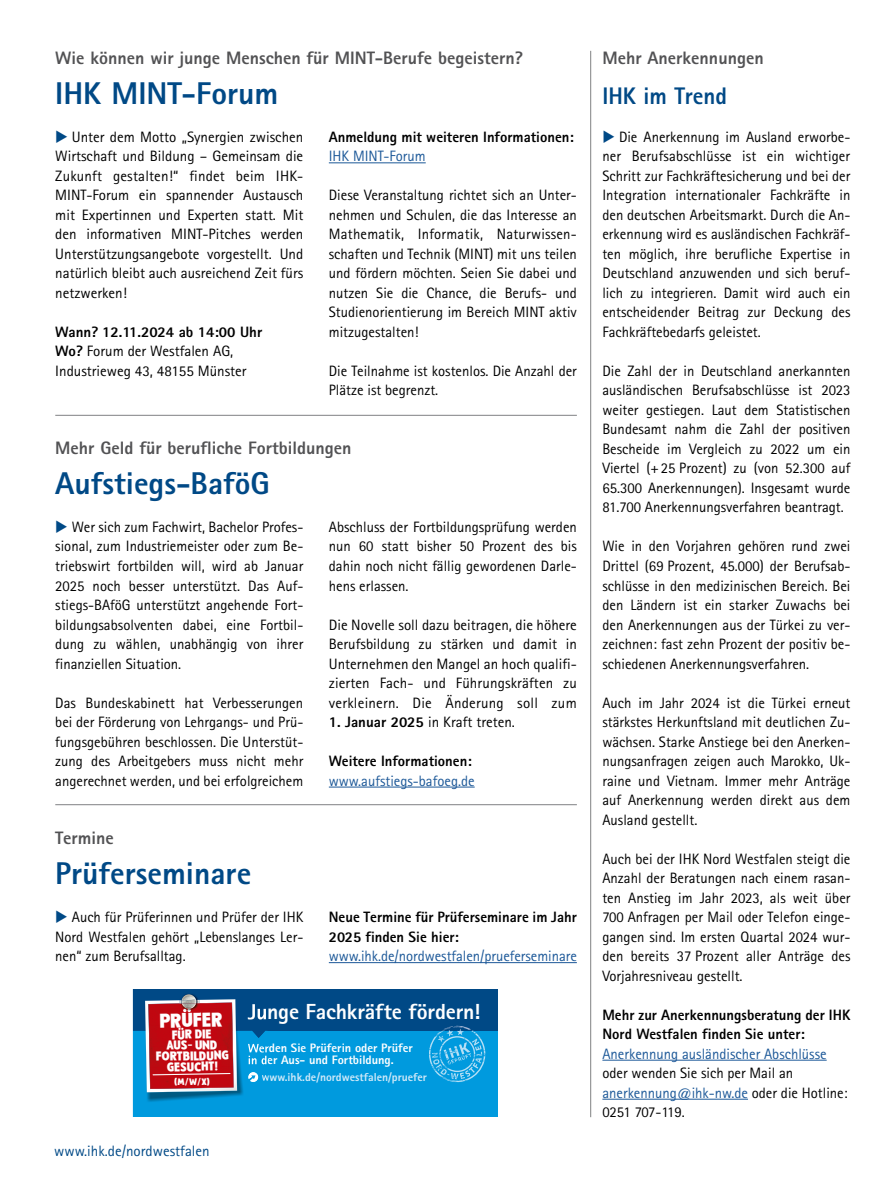
<style>
.page{position:relative;width:893px;height:1191px;background:#fff}
.page>*{position:absolute;margin:0;border:0;box-sizing:border-box;transform-origin:0 0}
.Headline_blau{font:800 31.5px "Rotis Sans Serif";color:#004986}
.Headline_blau-2{font:800 24px "Rotis Sans Serif";color:#004986;scale:.96 1}
.t1{font:800 21.9px "Rotis Sans Serif Pro";letter-spacing:-.01em;color:#fff}
.t2{font:900 18.6px "Taberna Sans";color:#fff}
.Overline{font:800 18px "Rotis Sans Serif";color:#525254}
.Copy{font:15px/19.5px "Rotis Sans Serif";color:#000;text-align:justify}
.Copy-2{font:800 15px/19.5px "Rotis Sans Serif";color:#000}
.Copy-3{font:15px/19.5px "Rotis Sans Serif";color:#1c5898}
.t3{font:15px "Rotis Sans Serif";color:#004986}
.t4{font:800 12.3px/11.9px "Rotis Sans Serif Pro";color:#fff}
.t5{font:900 12px/10.8px "Taberna Sans";color:#fff;text-align:center}
.t6{font:800 11.55px "Rotis Sans Serif Pro";color:#cfe9f9}
.t7{font:900 9.9px "Taberna Sans";color:#fff}
.s1{color:#004986}
.s2{font-weight:800}
.s3{color:#000}
</style>
<div class="page">
<hr style="left:55px;top:415px;width:522px;height:1px;background:#808183">
<hr style="left:55px;top:804px;width:522px;height:1px;background:#808183">
<hr style="left:590px;top:51px;width:1px;height:1066px;background:#808183">
<hr style="left:329px;top:162px;width:97px;height:1px;background:#1c5898">
<hr style="left:329px;top:786px;width:146px;height:1px;background:#1c5898">
<hr style="left:329px;top:962px;width:248px;height:1px;background:#1c5898">
<hr style="left:602px;top:1059px;width:225px;height:1px;background:#1c5898">
<hr style="left:602px;top:1098px;width:146px;height:1px;background:#1c5898">
<div style="left:133px;top:1017px;width:365px;height:100px;background:#009ade"></div>
<div style="left:133px;top:989px;width:365px;height:41px;background:#004986"></div>
<svg style="left:429px;top:1025px;width:56px;height:57px"></svg>
<img style="left:133px;top:1030px;width:134px;height:72px">
<img style="left:249px;top:1030px;width:18px;height:8px">
<img style="left:248px;top:1004px;width:18px;height:16px">
<img style="left:248px;top:1043px;width:19px;height:9px">
<img style="left:249px;top:1055px;width:18px;height:12px">
<svg style="left:248px;top:1071px;width:19px;height:12px"></svg>
<img style="left:182px;top:994px;width:14px;height:5px">
<svg style="left:145px;top:999px;width:92px;height:93px;background:#be2f38"></svg>
<p class="Overline" style="left:55px;top:46px;width:469px">Wie können wir junge Menschen für MINT-Berufe begeistern?</p>
<p class="Headline_blau" style="left:55px;top:73px;width:225px">IHK MINT-Forum</p>
<p class="Copy" style="left:55px;top:127px;width:250px"><span class="s1">◆</span> Unter dem Motto „Synergien zwischen Wirtschaft und Bildung – Gemeinsam die Zukunft gestalten!“ findet beim IHK-MINT-Forum ein spannender Austausch mit Expertinnen und Experten statt. Mit den informativen MINT-Pitches werden Unterstützungsangebote vorgestellt. Und natürlich bleibt auch ausreichend Zeit fürs netzwerken!</p>
<p class="Copy-2" style="left:55px;top:322px;width:209px">Wann? 12.11.2024 ab 14:00 Uhr</p>
<p class="Copy" style="left:55px;top:341px;width:193px"><span class="s2">Wo?</span> Forum der Westfalen AG,<br>Industrieweg 43, 48155 Münster</p>
<p class="Copy-2" style="left:329px;top:127px;width:246px">Anmeldung mit weiteren Informationen:</p>
<p class="Copy-3" style="left:329px;top:146px;width:98px">IHK MINT-Forum</p>
<p class="Copy" style="left:329px;top:185px;width:250px">Diese Veranstaltung richtet sich an Unter&shy;nehmen und Schulen, die das Interesse an Mathematik, Informatik, Naturwissen&shy;schaften und Technik (MINT) mit uns teilen und fördern möchten. Seien Sie dabei und nutzen Sie die Chance, die Berufs- und Studienorientierung im Bereich MINT aktiv mitzugestalten!</p>
<p class="Copy" style="left:329px;top:361px;width:250px">Die Teilnahme ist kostenlos. Die Anzahl der<br>Plätze ist begrenzt.</p>
<p class="Overline" style="left:55px;top:436px;width:298px">Mehr Geld für berufliche Fortbildungen</p>
<p class="Headline_blau" style="left:55px;top:463px;width:216px">Aufstiegs-BaföG</p>
<p class="Copy" style="left:55px;top:517px;width:250px"><span class="s1">◆</span> Wer sich zum Fachwirt, Bachelor Profes&shy;sional, zum Industriemeister oder zum Be&shy;triebswirt fortbilden will, wird ab Januar 2025 noch besser unterstützt. Das Auf&shy;stiegs-BAföG unterstützt angehende Fort&shy;bildungsabsolventen dabei, eine Fortbil&shy;dung zu wählen, unabhängig von ihrer finanziellen Situation.</p>
<p class="Copy" style="left:55px;top:692px;width:250px">Das Bundeskabinett hat Verbesserungen bei der Förderung von Lehrgangs- und Prü&shy;fungsgebühren beschlossen. Die Unterstüt&shy;zung des Arbeitgebers muss nicht mehr angerechnet werden, und bei erfolgreichem</p>
<p class="Overline" style="left:55px;top:826px;width:60px">Termine</p>
<p class="Headline_blau" style="left:55px;top:853px;width:197px">Prüferseminare</p>
<p class="Copy" style="left:55px;top:907px;width:250px"><span class="s1">◆</span> Auch für Prüferinnen und Prüfer der IHK Nord Westfalen gehört „Lebenslanges Ler&shy;nen“ zum Berufsalltag.</p>
<p class="Copy" style="left:329px;top:517px;width:250px">Abschluss der Fortbildungsprüfung werden nun 60 statt bisher 50 Prozent des bis dahin noch nicht fällig gewordenen Darle&shy;hens erlassen.</p>
<p class="Copy" style="left:329px;top:614px;width:250px">Die Novelle soll dazu beitragen, die höhere Berufsbildung zu stärken und damit in Unternehmen den Mangel an hoch qualifi&shy;zierten Fach- und Führungskräften zu verkleinern. Die Änderung soll zum</p>
<p class="Copy" style="left:329px;top:712px;width:188px"><span class="s2">1. Januar 2025</span> in Kraft treten.</p>
<p class="Copy-2" style="left:329px;top:751px;width:144px">Weitere Informationen:</p>
<p class="Copy-3" style="left:329px;top:770px;width:147px">www.aufstiegs-bafoeg.de</p>
<p class="Copy-2" style="left:329px;top:907px;width:250px">Neue Termine für Prüferseminare im Jahr<br>2025 finden Sie hier:</p>
<p class="Copy-3" style="left:329px;top:946px;width:250px">www.ihk.de/nordwestfalen/prueferseminare</p>
<p class="t2" style="left:159px;top:1009px;width:65px;rotate:-1deg">PRÜFER</p>
<p class="t5" style="left:155px;top:1029px;width:74px;rotate:-1deg">FÜR DIE<br>AUS- UND<br>FORTBILDUNG<br>GESUCHT!</p>
<p class="t7" style="left:174px;top:1075px;width:38px;rotate:-1deg">(m/w/x)</p>
<p class="t1" style="left:248px;top:998px;width:234px">Junge Fachkräfte fördern!</p>
<p class="t4" style="left:248px;top:1042px;width:167px">Werden Sie Prüferin oder Prüfer in der Aus- und Fortbildung.</p>
<p class="t6" style="left:262px;top:1069px;width:167px">www.ihk.de/nordwestfalen/pruefer</p>
<p class="t3" style="left:54px;top:1141px;width:157px">www.ihk.de/nordwestfalen</p>
<p class="Overline" style="left:602px;top:46px;width:163px">Mehr Anerkennungen</p>
<p class="Headline_blau-2" style="left:602px;top:81px;width:131px">IHK im Trend</p>
<p class="Copy" style="left:602px;top:127px;width:250px"><span class="s1">◆</span> Die Anerkennung im Ausland erworbe&shy;ner Berufsabschlüsse ist ein wichtiger Schritt zur Fachkräftesicherung und bei der Integration internationaler Fachkräfte in den deutschen Arbeitsmarkt. Durch die An&shy;erkennung wird es ausländischen Fachkräf&shy;ten möglich, ihre berufliche Expertise in Deutschland anzuwenden und sich beruf&shy;lich zu integrieren. Damit wird auch ein entscheidender Beitrag zur Deckung des Fachkräftebedarfs geleistet.</p>
<p class="Copy" style="left:602px;top:361px;width:250px">Die Zahl der in Deutschland anerkannten ausländischen Berufsabschlüsse ist 2023 weiter gestiegen. Laut dem Statistischen Bundesamt nahm die Zahl der positiven Bescheide im Vergleich zu 2022 um ein Viertel (+25 Prozent) zu (von 52.300 auf 65.300 Anerkennungen). Insgesamt wurde 81.700 Anerkennungsverfahren beantragt.</p>
<p class="Copy" style="left:602px;top:536px;width:250px">Wie in den Vorjahren gehören rund zwei Drittel (69 Prozent, 45.000) der Berufsab&shy;schlüsse in den medizinischen Bereich. Bei den Ländern ist ein starker Zuwachs bei den Anerkennungen aus der Türkei zu ver&shy;zeichnen: fast zehn Prozent der positiv be&shy;schiedenen Anerkennungsverfahren.</p>
<p class="Copy" style="left:602px;top:692px;width:250px">Auch im Jahr 2024 ist die Türkei erneut stärkstes Herkunftsland mit deutlichen Zu&shy;wächsen. Starke Anstiege bei den Anerken&shy;nungsanfragen zeigen auch Marokko, Uk&shy;raine und Vietnam. Immer mehr Anträge auf Anerkennung werden direkt aus dem Ausland gestellt.</p>
<p class="Copy" style="left:602px;top:848px;width:250px">Auch bei der IHK Nord Westfalen steigt die Anzahl der Beratungen nach einem rasan&shy;ten Anstieg im Jahr 2023, als weit über 700 Anfragen per Mail oder Telefon einge&shy;gangen sind. Im ersten Quartal 2024 wur&shy;den bereits 37 Prozent aller Anträge des Vorjahresniveau gestellt.</p>
<p class="Copy-2" style="left:602px;top:1004px;width:250px">Mehr zur Anerkennungsberatung der IHK<br>Nord Westfalen finden Sie unter:</p>
<p class="Copy-3" style="left:602px;top:1043px;width:247px">Anerkennung ausländischer Abschlüsse <span class="s3">oder wenden Sie sich per Mail an </span>anerkennung@ihk-nw.de <span class="s3">oder die Hotline:<br>0251 707-119.</span></p>
</div>
